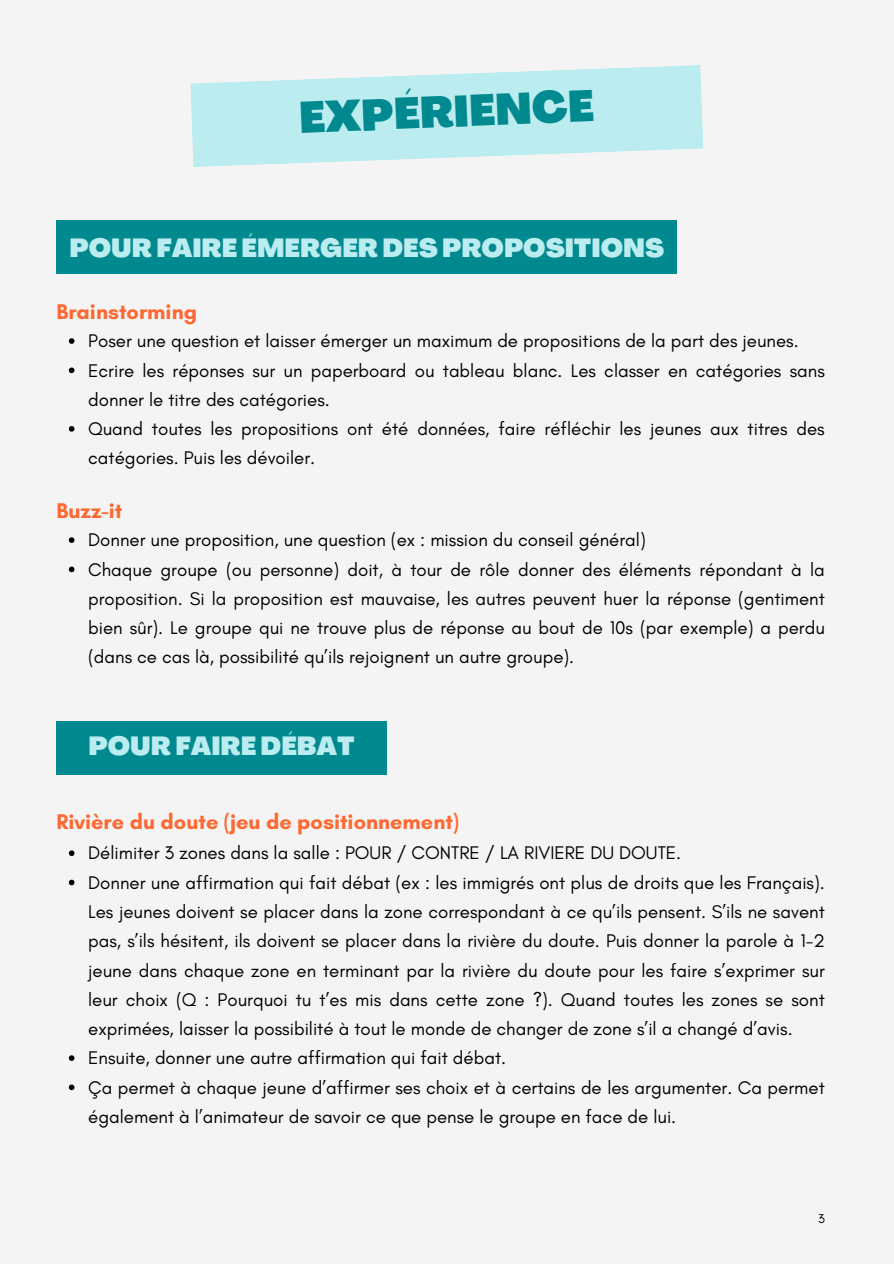
<style>
.page{position:relative;width:894px;height:1264px;background:#fff}
.page>*{position:absolute;margin:0;border:0;box-sizing:border-box;transform-origin:0 0}
.t1{font:900 43.35px "Agrandir";color:#00898f}
.t2{font:900 25.65px "Agrandir";color:#bbecef}
.t3{font:700 21.6px "Glacial Indifference";color:#fe6833}
.t4{font:18.6px/29.2px "Glacial Indifference";color:#000}
.t5{font:13.05px "Glacial Indifference";color:#000}
</style>
<div class="page">
<div style="left:0;top:0;width:893px;height:1263px;background:#f4f4f4"></div>
<svg style="left:190px;top:65px;width:513px;height:102px;fill:#bbecef"></svg>
<div style="left:56px;top:220px;width:620px;height:53px;background:#00898f"></div>
<div style="left:56px;top:721px;width:330px;height:54px;background:#00898f"></div>
<svg style="left:69px;top:338px;width:5px;height:6px"></svg>
<svg style="left:69px;top:367px;width:5px;height:6px"></svg>
<svg style="left:69px;top:426px;width:5px;height:5px"></svg>
<svg style="left:69px;top:537px;width:5px;height:6px"></svg>
<svg style="left:69px;top:566px;width:5px;height:6px"></svg>
<svg style="left:69px;top:850px;width:5px;height:6px"></svg>
<svg style="left:69px;top:879px;width:5px;height:6px"></svg>
<svg style="left:69px;top:1055px;width:5px;height:5px"></svg>
<svg style="left:69px;top:1084px;width:5px;height:6px"></svg>
<h1 class="t1" style="left:299px;top:100px;width:296px;rotate:-2deg">EXPÉRIENCE</h1>
<h2 class="t2" style="left:69px;top:238px;width:596px">POUR FAIRE ÉMERGER DES PROPOSITIONS</h2>
<p class="t3" style="left:56px;top:298px;width:142px">Brainstorming</p>
<p class="t4" style="left:88px;top:326px;width:712px">Poser une question et laisser émerger un maximum de propositions de la part des jeunes.</p>
<p class="t4" style="left:88px;top:355px;width:738px">Ecrire les réponses sur un paperboard ou tableau blanc. Les classer en catégories sans donner le titre des catégories.</p>
<h3 class="t4" style="left:88px;top:414px;width:738px">Quand toutes les propositions ont été données, faire réfléchir les jeunes aux titres des catégories. Puis les dévoiler.</h3>
<p class="t3" style="left:56px;top:497px;width:68px">Buzz-it</p>
<p class="t4" style="left:88px;top:525px;width:559px">Donner une proposition, une question (ex : mission du conseil général)</p>
<h2 class="t4" style="left:88px;top:554px;width:738px;text-align:justify">Chaque groupe (ou personne) doit, à tour de rôle donner des éléments répondant à la proposition. Si la proposition est mauvaise, les autres peuvent huer la réponse (gentiment bien sûr). Le groupe qui ne trouve plus de réponse au bout de 10s (par exemple) a perdu (dans ce cas là, possibilité qu’ils rejoignent un autre groupe).</h2>
<h3 class="t2" style="left:88px;top:735px;width:267px">POUR FAIRE DÉBAT</h3>
<h3 class="t3" style="left:56px;top:808px;width:404px">Rivière du doute (jeu de positionnement)</h3>
<p class="t4" style="left:88px;top:838px;width:594px">Délimiter 3 zones dans la salle : POUR / CONTRE / LA RIVIERE DU DOUTE.</p>
<p class="t4" style="left:88px;top:867px;width:738px;text-align:justify">Donner une affirmation qui fait débat (ex : les immigrés ont plus de droits que les Français).<br>Les jeunes doivent se placer dans la zone correspondant à ce qu’ils pensent. S’ils ne savent pas, s’ils hésitent, ils doivent se placer dans la rivière du doute. Puis donner la parole à 1-2 jeune dans chaque zone en terminant par la rivière du doute pour les faire s’exprimer sur leur choix (Q : Pourquoi tu t’es mis dans cette zone ?). Quand toutes les zones se sont exprimées, laisser la possibilité à tout le monde de changer de zone s’il a changé d’avis.</p>
<p class="t4" style="left:88px;top:1043px;width:419px">Ensuite, donner une autre affirmation qui fait débat.</p>
<p class="t4" style="left:88px;top:1072px;width:738px">Ça permet à chaque jeune d’affirmer ses choix et à certains de les argumenter. Ca permet également à l’animateur de savoir ce que pense le groupe en face de lui.</p>
<p class="t5" style="left:817px;top:1210px;width:8px">3</p>
</div>
